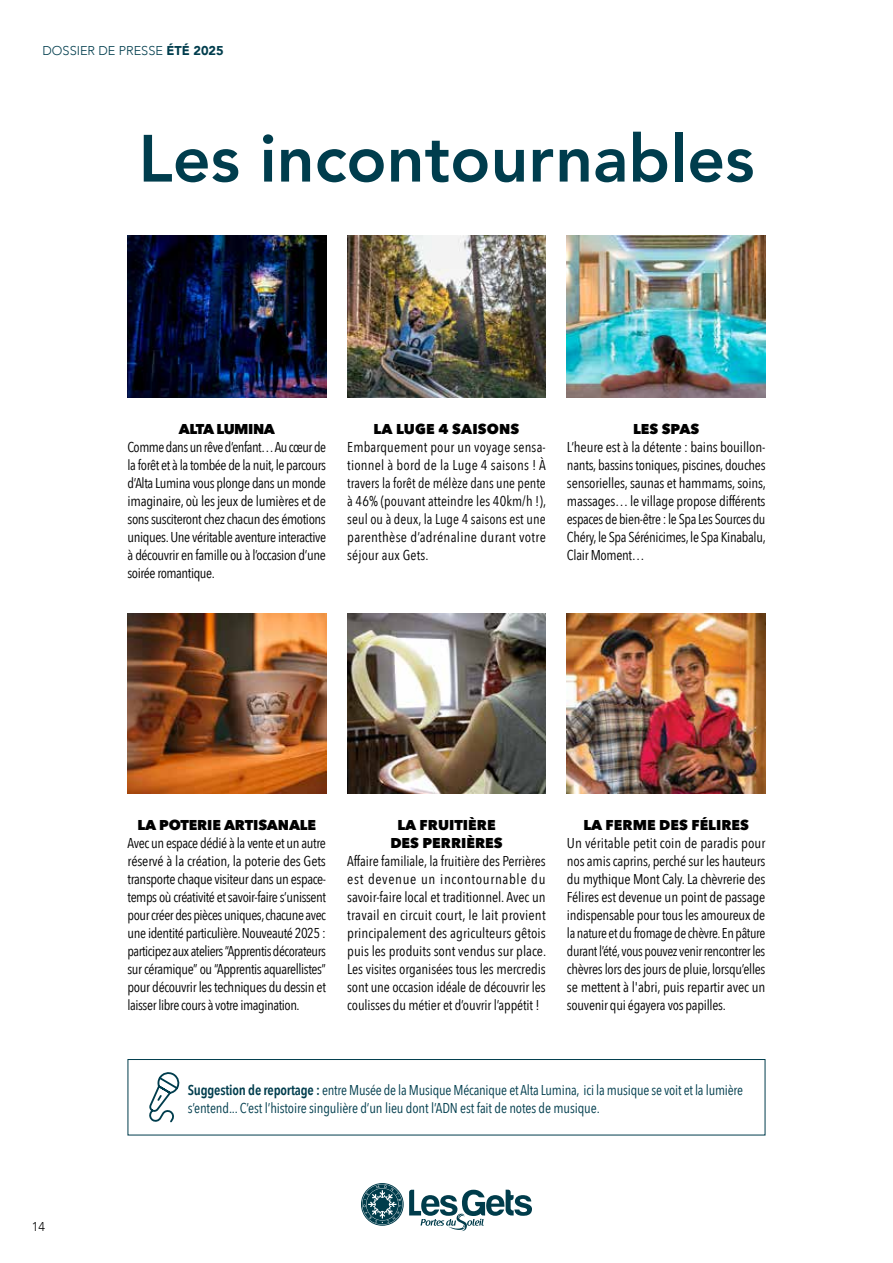
<style>
.page{position:relative;width:893px;height:1263px;background:#fff}
.page>*{position:absolute;margin:0;border:0;box-sizing:border-box;transform-origin:0 0}
.t1{font:800 66px "Avenir";color:#003d4d}
.t2{font:14.25px/18px "Avenir Next Condensed";letter-spacing:-.02em;color:#000;text-align:justify}
.t3{font:14.25px/18px "Avenir Next Condensed";letter-spacing:-.015em;color:#003d4d}
.t4{font:800 14.25px/18px "Avenir Next";color:#000;text-align:center}
.t5{font:800 14.25px "Avenir Next";letter-spacing:-.03em;color:#000}
.t6{font:300 12.75px "Avenir";color:#003d4d}
.t7{font:300 12.75px "Avenir";color:#000}
.s1{font-weight:900}
.s2{font-weight:600}
</style>
<div class="page">
<svg style="left:361px;top:1183px;width:171px;height:48px"></svg>
<hr style="left:892px;top:758px;width:1px;height:505px;background:#003d4d">
<img style="left:347px;top:236px;width:199px;height:162px">
<img style="left:128px;top:614px;width:198px;height:180px">
<img style="left:128px;top:236px;width:198px;height:162px">
<img style="left:347px;top:614px;width:199px;height:180px">
<img style="left:567px;top:614px;width:198px;height:180px">
<img style="left:567px;top:236px;width:198px;height:162px">
<div style="left:128px;top:1059px;width:637px;height:76px;border:1px solid #003d4d"></div>
<svg style="left:149px;top:1072px;width:31px;height:51px"></svg>
<p class="t6" style="left:43px;top:43px;width:183px">DOSSIER DE PRESSE <span class="s1">ÉTÉ 2025</span></p>
<h1 class="t1" style="left:139px;top:122px;width:617px">Les incontournables</h1>
<p class="t5" style="left:179px;top:421px;width:98px">ALTA LUMINA</p>
<p class="t2" style="left:128px;top:438px;width:200px">Comme dans un rêve d’enfant… Au cœur de la forêt et à la tombée de la nuit, le parcours d’Alta Lumina vous plonge dans un monde imaginaire, où les jeux de lumières et de sons susciteront chez chacun des émotions uniques. Une véritable aventure interactive à découvrir en famille ou à l’occasion d’une soirée romantique.</p>
<p class="t4" style="left:374px;top:419px;width:147px">LA LUGE 4 SAISONS</p>
<p class="t2" style="left:347px;top:438px;width:200px">Embarquement pour un voyage sensa&shy;tionnel à bord de la Luge 4 saisons ! À travers la forêt de mélèze dans une pente à 46% (pouvant atteindre les 40km/h !), seul ou à deux, la Luge 4 saisons est une parenthèse d’adrénaline durant votre séjour aux Gets.</p>
<p class="t4" style="left:633px;top:419px;width:68px">LES SPAS</p>
<p class="t2" style="left:567px;top:437px;width:201px">L’heure est à la détente : bains bouillon&shy;nants, bassins toniques, piscines, douches sensorielles, saunas et hammams, soins, massages… le village propose différents espaces de bien-être : le Spa Les Sources du Chéry, le Spa Sérénicimes, le Spa Kinabalu, Clair Moment…</p>
<p class="t4" style="left:137px;top:815px;width:180px">LA POTERIE ARTISANALE</p>
<p class="t2" style="left:128px;top:834px;width:200px">Avec un espace dédié à la vente et un autre réservé à la création, la poterie des Gets transporte chaque visiteur dans un espace&shy;temps où créativité et savoir-faire s’unissent pour créer des pièces uniques, chacune avec une identité particulière. Nouveauté 2025 : participez aux ateliers “Apprentis décorateurs sur céramique” ou “Apprentis aquarellistes” pour découvrir les techniques du dessin et laisser libre cours à votre imagination.</p>
<p class="t4" style="left:390px;top:815px;width:114px">LA FRUITIÈRE<br>DES PERRIÈRES</p>
<p class="t2" style="left:347px;top:852px;width:200px">Affaire familiale, la fruitière des Perrières est devenue un incontournable du savoir-faire local et traditionnel. Avec un travail en circuit court, le lait provient principalement des agriculteurs gêtois puis les produits sont vendus sur place.<br>Les visites organisées tous les mercredis sont une occasion idéale de découvrir les coulisses du métier et d’ouvrir l’appétit !</p>
<p class="t4" style="left:583px;top:815px;width:167px">LA FERME DES FÉLIRES</p>
<p class="t2" style="left:567px;top:833px;width:200px">Un véritable petit coin de paradis pour nos amis caprins, perché sur les hauteurs du mythique Mont Caly. La chèvrerie des Félires est devenue un point de passage indispensable pour tous les amoureux de la nature et du fromage de chèvre. En pâture durant l’été, vous pouvez venir rencontrer les chèvres lors des jours de pluie, lorsqu’elles se mettent à l'abri, puis repartir avec un souvenir qui égayera vos papilles.</p>
<p class="t7" style="left:32px;top:1220px;width:15px">14</p>
<p class="t3" style="left:188px;top:1082px;width:557px"><span class="s2">Suggestion de reportage :</span> entre Musée de la Musique Mécanique et Alta Lumina, ici la musique se voit et la lumière s’entend... C’est l’histoire singulière d’un lieu dont l’ADN est fait de notes de musique.</p>
</div>
